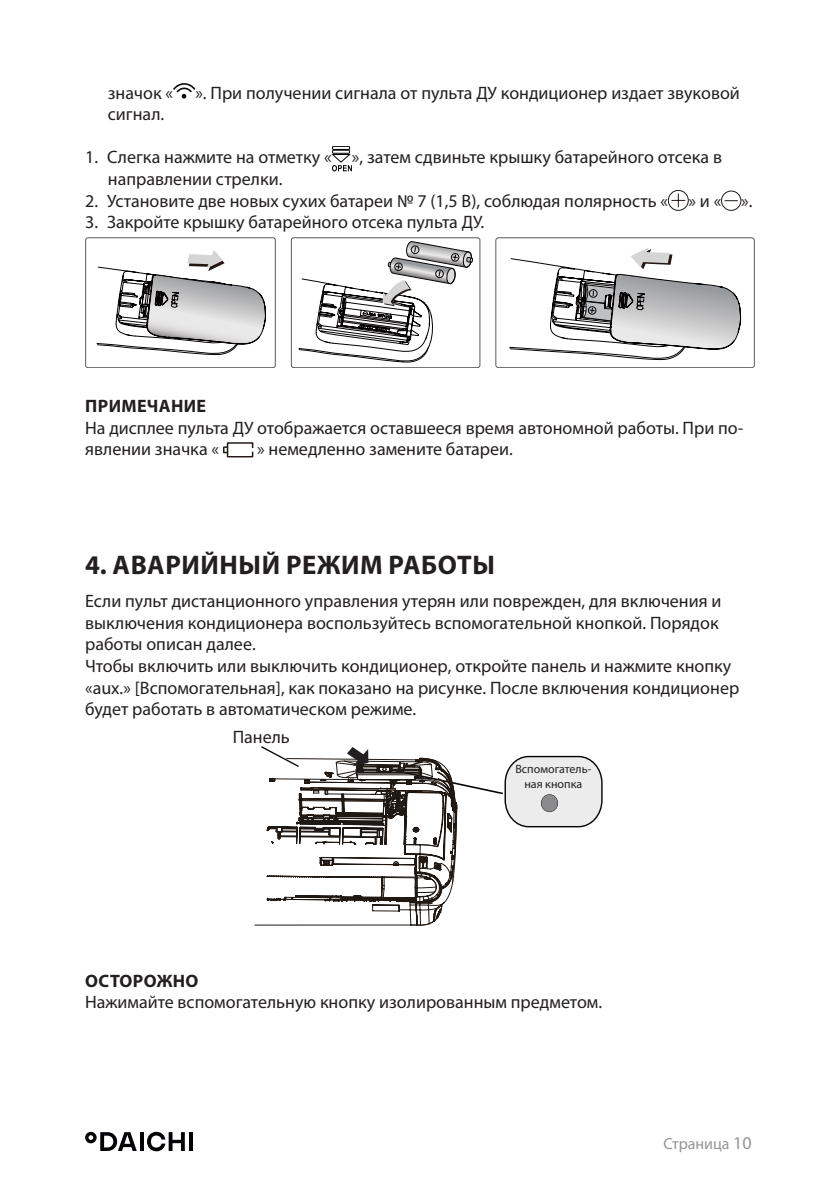
<style>
.page{position:relative;width:840px;height:1191px;background:#fff}
.page>*{position:absolute;margin:0;border:0;box-sizing:border-box;transform-origin:0 0}
.Раздел_1{font:700 27px "Myriad Pro";letter-spacing:.02em;color:#231f20}
.text{font:18px/21.6px "Myriad Pro";color:#231f20}
.Нумерация{font:18px/21.6px "Myriad Pro";color:#231f20}
.Примечание{font:700 18px "Myriad Pro";letter-spacing:.02em;color:#231f20}
.t1{font:16px "Myriad Pro";color:#939598}
.text-2{font:12px/14.4px "Myriad Pro";color:#231f20;text-align:center}
.s1{font-size:18px}
</style>
<div class="page">
<hr style="left:140px;top:1132px;width:3px;height:19px;background:#010106">
<hr style="left:189px;top:1132px;width:4px;height:19px;background:#010106">
<svg style="left:147px;top:1131px;width:38px;height:20px"></svg>
<svg style="left:85px;top:1131px;width:52px;height:20px"></svg>
<svg style="left:173px;top:83px;width:22px;height:16px"></svg>
<svg style="left:331px;top:146px;width:21px;height:25px"></svg>
<div style="left:667px;top:190px;width:21px;height:21px;border:1px solid #211814;border-radius:50%"></div>
<svg style="left:671px;top:193px;width:13px;height:14px"></svg>
<div style="left:720px;top:191px;width:20px;height:20px;border:1px solid #211814;border-radius:50%"></div>
<svg style="left:724px;top:200px;width:13px;height:1px"></svg>
<div style="left:495px;top:237px;width:259px;height:131px;border:1px solid #595a5c;border-radius:3px"></div>
<svg style="left:509px;top:247px;width:231px;height:113px"></svg>
<div style="left:291px;top:237px;width:189px;height:131px;border:1px solid #595a5c;border-radius:2px"></div>
<svg style="left:298px;top:241px;width:174px;height:121px"></svg>
<div style="left:85px;top:237px;width:190px;height:131px;border:1px solid #595a5c;border-radius:2px"></div>
<svg style="left:96px;top:250px;width:170px;height:105px"></svg>
<svg style="left:223px;top:442px;width:30px;height:15px"></svg>
<svg style="left:254px;top:746px;width:348px;height:180px"></svg>
<p class="Нумерация" style="left:108px;top:81px;width:633px">значок « ». При получении сигнала от пульта ДУ кондиционер издает звуковой сигнал.</p>
<p class="Нумерация" style="left:108px;top:146px;width:615px;text-indent:-23px">1. Слегка нажмите на отметку « », затем сдвиньте крышку батарейного отсека в направлении стрелки.</p>
<p class="Нумерация" style="left:85px;top:189px;width:668px">2. Установите две новых сухих батареи № 7 (1,5 В), соблюдая полярность « » и « ».</p>
<p class="Нумерация" style="left:85px;top:211px;width:400px">3. Закройте крышку батарейного отсека пульта ДУ.</p>
<p class="Примечание" style="left:85px;top:394px;width:122px">ПРИМЕЧАНИЕ</p>
<p class="text" style="left:85px;top:417px;width:659px">На дисплее пульта ДУ отображается оставшееся время автономной работы. При по&shy;явлении значка «</p>
<p class="text" style="left:257px;top:438px;width:257px">» немедленно замените батареи.</p>
<p class="Раздел_1" style="left:85px;top:547px;width:411px">4. АВАРИЙНЫЙ РЕЖИМ РАБОТЫ</p>
<p class="text" style="left:85px;top:590px;width:637px">Если пульт дистанционного управления утерян или поврежден, для включения и выключения кондиционера воспользуйтесь вспомогательной кнопкой. Порядок работы описан далее.</p>
<p class="text" style="left:85px;top:655px;width:655px">Чтобы включить или выключить кондиционер, откройте панель и нажмите кнопку «aux.» [Вспомогательная], как показано на рисунке. После включения кондиционер будет работать в автоматическом режиме.</p>
<p class="text" style="left:232px;top:725px;width:59px">Панель</p>
<p class="text-2" style="left:515px;top:762px;width:77px">Вспомогатель&shy;ная кнопка</p>
<p class="Примечание" style="left:85px;top:969px;width:115px">ОСТОРОЖНО</p>
<p class="text" style="left:85px;top:991px;width:518px">Нажимайте вспомогательную кнопку изолированным предметом.</p>
<p class="t1" style="left:663px;top:1134px;width:90px">Страница <span class="s1">10</span></p>
</div>
